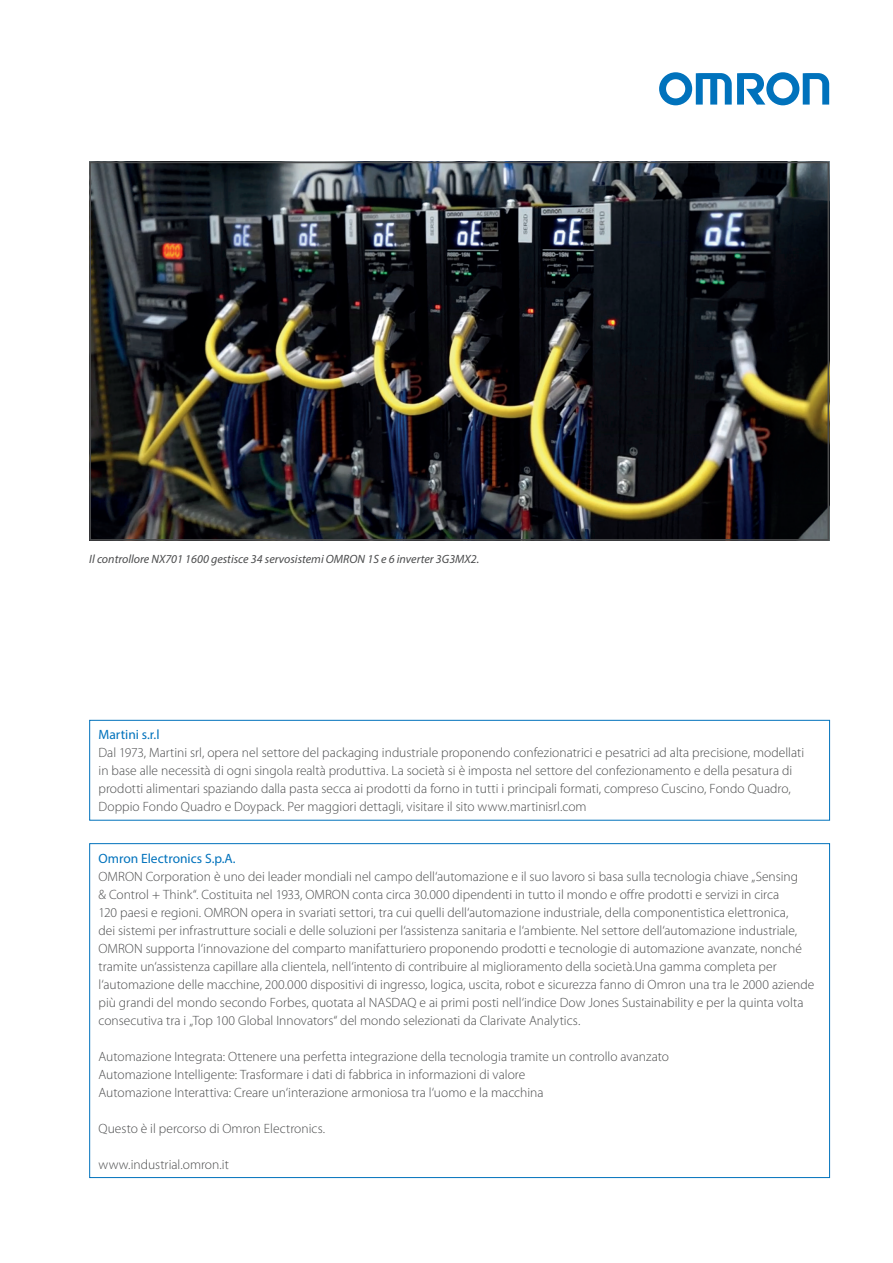
<style>
.page{position:relative;width:893px;height:1263px;background:#fff}
.page>*{position:absolute;margin:0;border:0;box-sizing:border-box;transform-origin:0 0}
.t1{font:300 13.5px/18px "Myriad Pro";color:#4b4c4d}
.t2{font:13.5px "Myriad Pro";color:#0072bc}
.t3{font:italic 12px "Myriad Pro";color:#4b4c4d}
</style>
<div class="page">
<svg style="left:659px;top:72px;width:170px;height:33px"></svg>
<div style="left:89px;top:720px;width:741px;height:100px;border:1px solid #0072bc"></div>
<img style="left:92px;top:165px;width:734px;height:373px">
<div style="left:89px;top:162px;width:740px;height:379px;border:2px solid #4b4c4d"></div>
<p class="t3" style="left:89px;top:551px;width:391px">Il controllore NX701 1600 gestisce 34 servosistemi OMRON 1S e 6 inverter 3G3MX2.</p>
<p class="t2" style="left:99px;top:726px;width:62px">Martini s.r.l</p>
<p class="t1" style="left:99px;top:744px;width:707px">Dal 1973, Martini srl, opera nel settore del packaging industriale proponendo confezionatrici e pesatrici ad alta precisione, modellati in base alle necessità di ogni singola realtà produttiva. La società si è imposta nel settore del confezionamento e della pesatura di prodotti alimentari spaziando dalla pasta secca ai prodotti da forno in tutti i principali formati, compreso Cuscino, Fondo Quadro, Doppio Fondo Quadro e Doypack. Per maggiori dettagli, visitare il sito www.martinisrl.com</p>
<p class="t2" style="left:99px;top:850px;width:139px">Omron Electronics S.p.A.</p>
<p class="t1" style="left:99px;top:867px;width:717px">OMRON Corporation è uno dei leader mondiali nel campo dell‘automazione e il suo lavoro si basa sulla tecnologia chiave „Sensing<br>&amp; Control + Think“. Costituita nel 1933, OMRON conta circa 30.000 dipendenti in tutto il mondo e offre prodotti e servizi in circa<br>120 paesi e regioni. OMRON opera in svariati settori, tra cui quelli dell‘automazione industriale, della componentistica elettronica,<br>dei sistemi per infrastrutture sociali e delle soluzioni per l‘assistenza sanitaria e l‘ambiente. Nel settore dell‘automazione industriale, OMRON supporta l‘innovazione del comparto manifatturiero proponendo prodotti e tecnologie di automazione avanzate, nonché tramite un‘assistenza capillare alla clientela, nell‘intento di contribuire al miglioramento della società.Una gamma completa per l‘automazione delle macchine, 200.000 dispositivi di ingresso, logica, uscita, robot e sicurezza fanno di Omron una tra le 2000 aziende più grandi del mondo secondo Forbes, quotata al NASDAQ e ai primi posti nell‘indice Dow Jones Sustainability e per la quinta volta consecutiva tra i „Top 100 Global Innovators“ del mondo selezionati da Clarivate Analytics.</p>
<p class="t1" style="left:99px;top:1047px;width:572px">Automazione Integrata: Ottenere una perfetta integrazione della tecnologia tramite un controllo avanzato<br>Automazione Intelligente: Trasformare i dati di fabbrica in informazioni di valore<br>Automazione Interattiva: Creare un‘interazione armoniosa tra l‘uomo e la macchina</p>
<p class="t1" style="left:99px;top:1119px;width:228px">Questo è il percorso di Omron Electronics.</p>
<p class="t1" style="left:99px;top:1155px;width:132px">www.industrial.omron.it</p>
</div>
